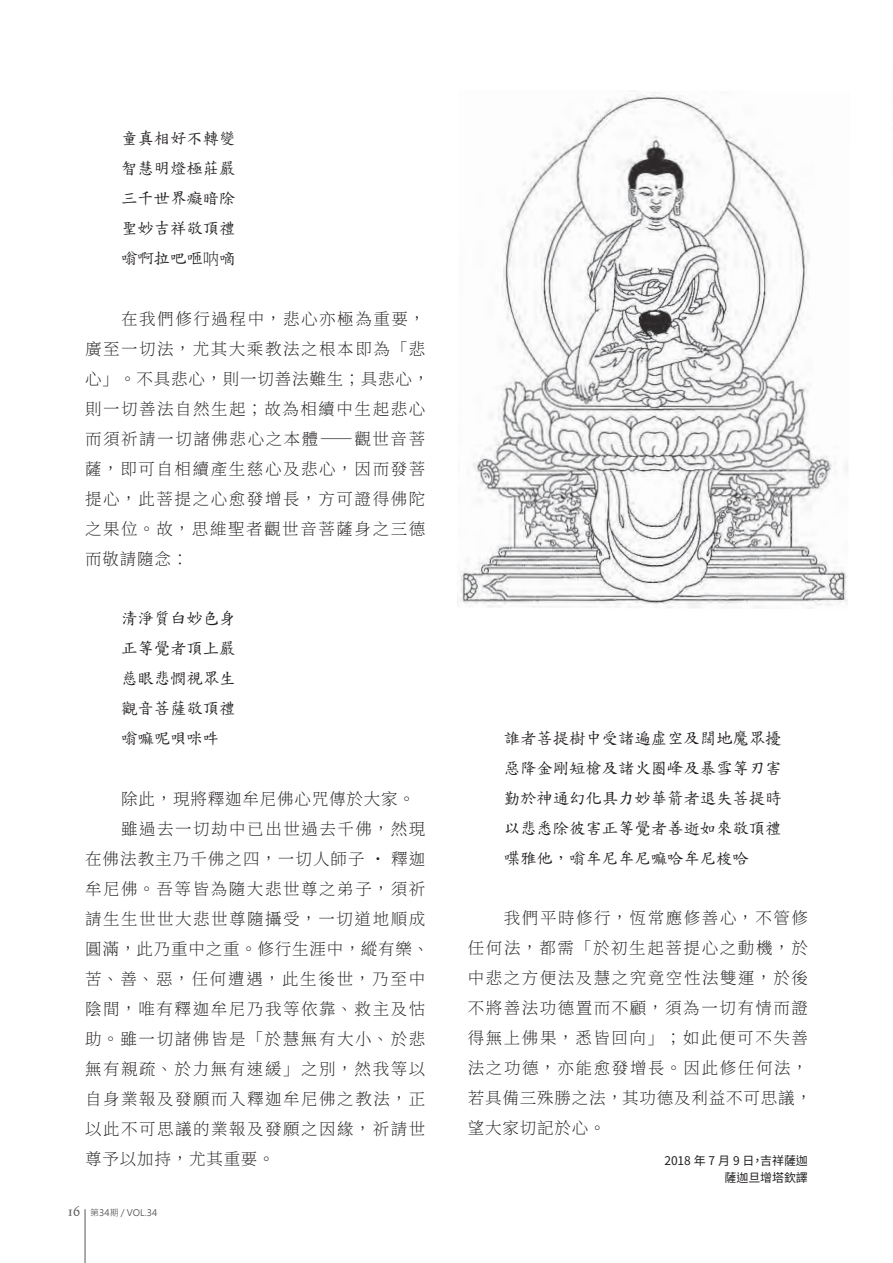
<style>
.page{position:relative;width:893px;height:1263px;background:#fff}
.page>*{position:absolute;margin:0;border:0;box-sizing:border-box;transform-origin:0 0}
.t1{font:200 16.5px/30px "Source Han Serif TC";letter-spacing:.095em;color:#231f20}
.t2{font:16.5px/30px "DF Kai Shu SB Estd BF";letter-spacing:-.01em;color:#231f20;text-align:justify}
.t3{font:200 16.5px "Source Han Serif TC";letter-spacing:.05em;color:#231f20}
.t4{font:200 16.5px "Source Han Serif TC";letter-spacing:.065em;color:#231f20}
.t5{font:12px/17.7px "Noto Sans CJ Ktc";letter-spacing:-.01em;color:#231f20;text-align:right}
.t6{font:9px "Microsoft Jheng Hei";color:#57585a}
.s1{font-family:"Source Han Serif TC";font-weight:200}
.s2{font-family:"Calligraphic 421 BT Roman B";font-size:15px}
</style>
<div class="page">
<img style="left:457px;top:91px;width:391px;height:517px">
<hr style="left:85px;top:1209px;width:1px;height:54px;background:#57585a">
<p class="t2" style="left:121px;top:123px;width:116px">童真相好不轉變智慧明燈極莊嚴三千世界癡暗除聖妙吉祥敬頂禮嗡啊拉吧咂<span class="s1">呐</span>嘀</p>
<p class="t1" style="left:85px;top:304px;width:346px;text-indent:36px">在我們修行過程中，悲心亦極為重要，廣至一切法，尤其大乘教法之根本即為「悲心」。不具悲心，則一切善法難生；具悲心，則一切善法自然生起；故為相續中生起悲心而須祈請一切諸佛悲心之本體——觀世音菩薩，即可自相續產生慈心及悲心，因而發菩提心，此菩提之心愈發增長，方可證得佛陀之果位。故，思維聖者觀世音菩薩身之三德而敬請隨念：</p>
<p class="t2" style="left:121px;top:603px;width:116px">清淨質白妙色身正等覺者頂上嚴慈眼悲憫視眾生觀音菩薩敬頂禮嗡嘛呢唄咪吽</p>
<p class="t3" style="left:121px;top:789px;width:295px">除此，現將釋迦牟尼佛心咒傳於大家。</p>
<p class="t1" style="left:121px;top:814px;width:306px">雖過去一切劫中已出世過去千佛，然現</p>
<p class="t4" style="left:85px;top:849px;width:342px">在佛法教主乃千佛之四，一切人師子 ˙ 釋迦</p>
<p class="t1" style="left:85px;top:874px;width:342px">牟尼佛。吾等皆為隨大悲世尊之弟子，須祈</p>
<p class="t1" style="left:85px;top:904px;width:342px">請生生世世大悲世尊隨攝受，一切道地順成</p>
<p class="t3" style="left:85px;top:939px;width:346px">圓滿，此乃重中之重。修行生涯中，縱有樂、</p>
<p class="t1" style="left:85px;top:964px;width:342px">苦、善、惡，任何遭遇，此生後世，乃至中</p>
<p class="t1" style="left:85px;top:994px;width:342px">陰間，唯有釋迦牟尼乃我等依靠、救主及怙</p>
<p class="t1" style="left:85px;top:1024px;width:342px">助。雖一切諸佛皆是「於慧無有大小、於悲</p>
<p class="t1" style="left:85px;top:1054px;width:342px">無有親疏、於力無有速緩」之別，然我等以</p>
<p class="t1" style="left:85px;top:1084px;width:342px">自身業報及發願而入釋迦牟尼佛之教法，正</p>
<p class="t1" style="left:85px;top:1114px;width:342px">以此不可思議的業報及發願之因緣，祈請世</p>
<p class="t3" style="left:85px;top:1149px;width:191px">尊予以加持，尤其重要。</p>
<p class="t6" style="left:68px;top:1207px;width:91px"><span class="s2">16</span> 第34期 / VOL.34</p>
<p class="t2" style="left:504px;top:723px;width:279px">誰者菩提樹中受諸遍虛空及闊地魔眾擾惡降金剛短槍及諸火圈峰及暴雪等刃害勤於神通幻化具力妙華箭者退失菩提時以悲悉除彼害正等覺者善逝如來敬頂禮喋雅他，嗡牟尼牟尼嘛哈牟尼梭哈</p>
<p class="t1" style="left:468px;top:903px;width:346px;text-indent:36px">我們平時修行，恆常應修善心，不管修任何法，都需「於初生起菩提心之動機，於中悲之方便法及慧之究竟空性法雙運，於後不將善法功德置而不顧，須為一切有情而證得無上佛果，悉皆回向」；如此便可不失善法之功德，亦能愈發增長。因此修任何法，若具備三殊勝之法，其功德及利益不可思議，望大家切記於心。</p>
<p class="t5" style="left:664px;top:1151px;width:145px">2018 年 7 月 9 日，吉祥薩迦薩迦旦增塔欽譯</p>
</div>
